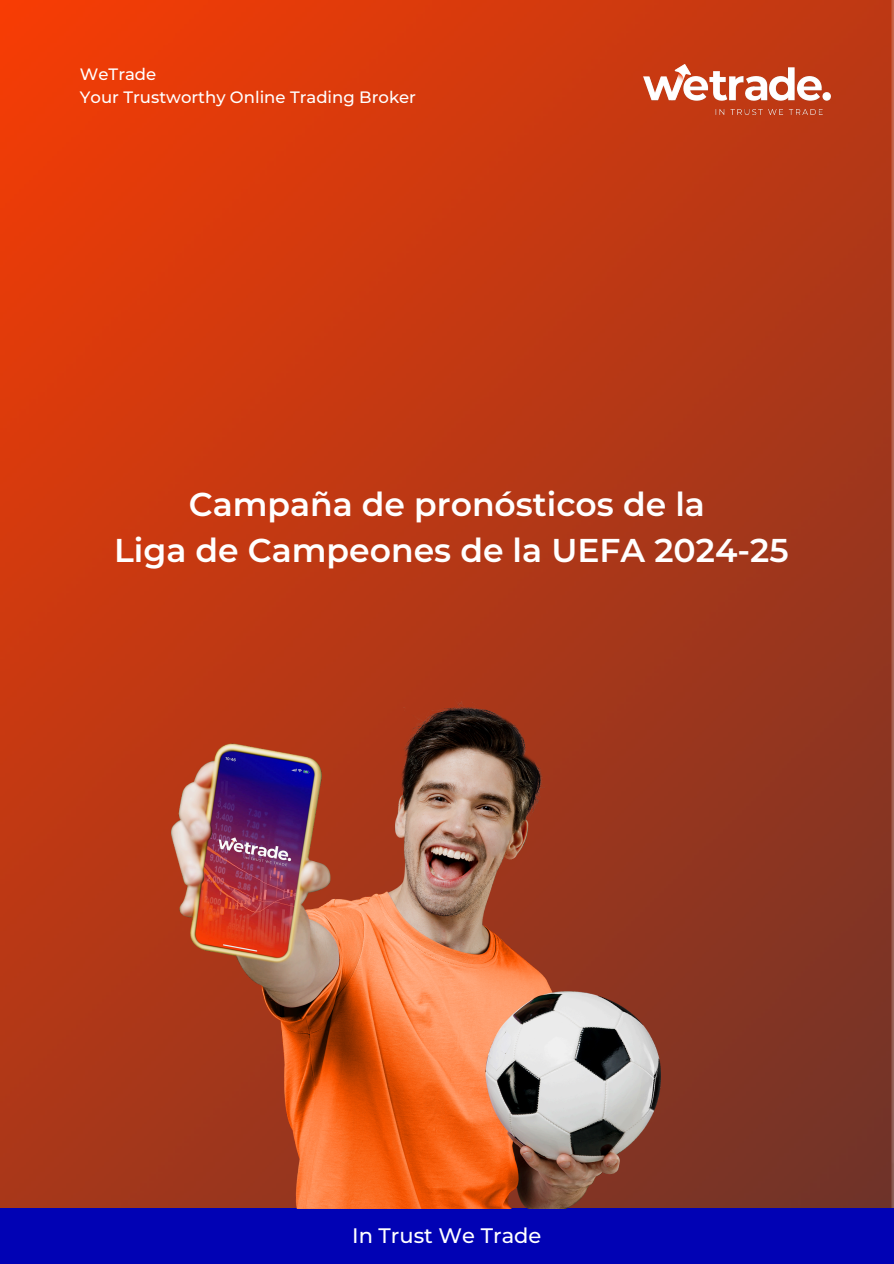
<style>
.page{position:relative;width:894px;height:1264px;background:#fff}
.page>*{position:absolute;margin:0;border:0;box-sizing:border-box;transform-origin:0 0}
.t1{font:600 33px/46px "Montserrat";color:#fff;text-align:center}
.t2{font:500 21px "Montserrat";color:#fff}
.t3{font:500 16.5px "Montserrat";color:#fff}
</style>
<div class="page">
<img style="left:0;top:0;width:893px;height:1208px">
<div style="left:0;top:1208px;width:893px;height:55px;background:#0102b4"></div>
<img style="left:643px;top:65px;width:186px;height:49px">
<img style="left:171px;top:688px;width:489px;height:520px">
<p class="t3" style="left:80px;top:64px;width:78px">WeTrade</p>
<h1 class="t3" style="left:80px;top:87px;width:337px">Your Trustworthy Online Trading Broker</h1>
<p class="t1" style="left:114px;top:481px;width:675px">Campaña de pronósticos de la<br>Liga de Campeones de la UEFA 2024-25</p>
<p class="t2" style="left:352px;top:1222px;width:191px">In Trust We Trade</p>
</div>
